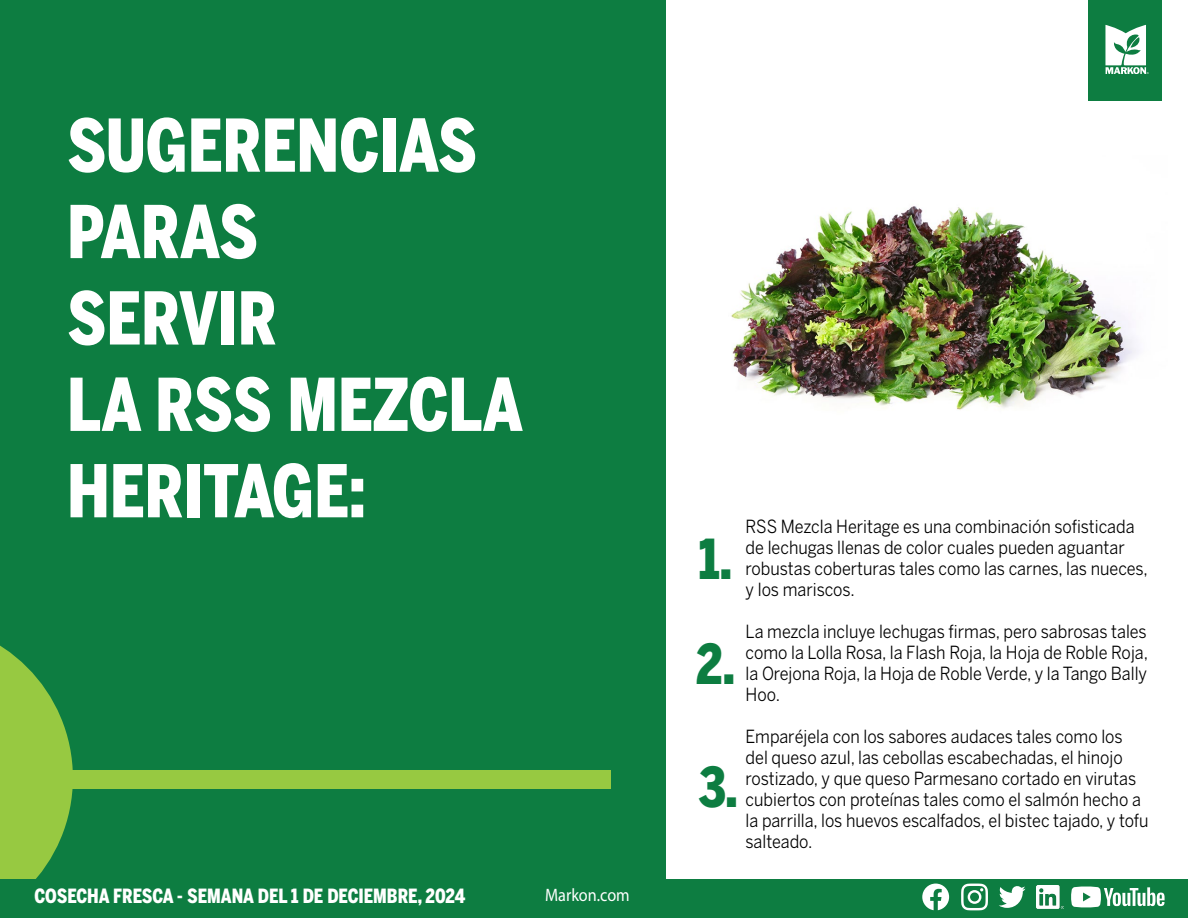
<style>
.page{position:relative;width:1188px;height:918px;background:#fff}
.page>*{position:absolute;margin:0;border:0;box-sizing:border-box;transform-origin:0 0}
.t1{font:900 72px/86.4px "Benton Sans Cond";color:#fff;scale:.9 1}
.t2{font:900 54.6px/104.2px "Benton Sans Cond";color:#0d7d41;scale:.9 1}
.t3{font:900 19.5px "Benton Sans Cond";color:#fff;scale:.9 1}
.t4{font:18px/21px "Benton Sans";color:#000;scale:.9 1}
.t5{font:18px "Myriad Pro";color:#fff;scale:.9 1}
</style>
<div class="page">
<img style="left:731px;top:206px;width:408px;height:204px">
<div style="left:0;top:0;width:665px;height:918px;background:#0d7d41"></div>
<svg style="left:0;top:645px;width:73px;height:234px"></svg>
<div style="left:0;top:771px;width:610px;height:18px;background:#97c941"></div>
<div style="left:0;top:879px;width:1188px;height:39px;background:#0d7d41"></div>
<svg style="left:922px;top:884px;width:27px;height:26px"></svg>
<svg style="left:961px;top:884px;width:27px;height:26px"></svg>
<svg style="left:999px;top:886px;width:27px;height:22px"></svg>
<img style="left:1036px;top:886px;width:27px;height:22px">
<svg style="left:1071px;top:887px;width:94px;height:20px"></svg>
<div style="left:1089px;top:0;width:73px;height:100px;background:#0d7d41"></div>
<svg style="left:1105px;top:25px;width:44px;height:48px"></svg>
<h1 class="t1" style="left:67px;top:102px;width:508px">SUGERENCIAS<br>PARAS<br>SERVIR<br>LA RSS MEZCLA<br>HERITAGE:</h1>
<p class="t3" style="left:34px;top:884px;width:480px">COSECHA FRESCA - SEMANA DEL 1 DE DECIEMBRE, 2024</p>
<p class="t5" style="left:545px;top:883px;width:96px">Markon.com</p>
<h2 class="t2" style="left:696px;top:507px;width:45px">1.<br>2.</h2>
<h2 class="t2" style="left:699px;top:735px;width:44px">3.</h2>
<p class="t4" style="left:746px;top:516px;width:449px">RSS Mezcla Heritage es una combinación sofisticada de lechugas llenas de color cuales pueden aguantar robustas coberturas tales como las carnes, las nueces, y los mariscos.</p>
<p class="t4" style="left:746px;top:621px;width:449px;text-align:justify">La mezcla incluye lechugas firmas, pero sabrosas tales como la Lolla Rosa, la Flash Roja, la Hoja de Roble Roja, la Orejona Roja, la Hoja de Roble Verde, y la Tango Bally Hoo.</p>
<p class="t4" style="left:746px;top:726px;width:449px">Emparéjela con los sabores audaces tales como los del queso azul, las cebollas escabechadas, el hinojo rostizado, y que queso Parmesano cortado en virutas cubiertos con proteínas tales como el salmón hecho a la parrilla, los huevos escalfados, el bistec tajado, y tofu salteado.</p>
</div>
